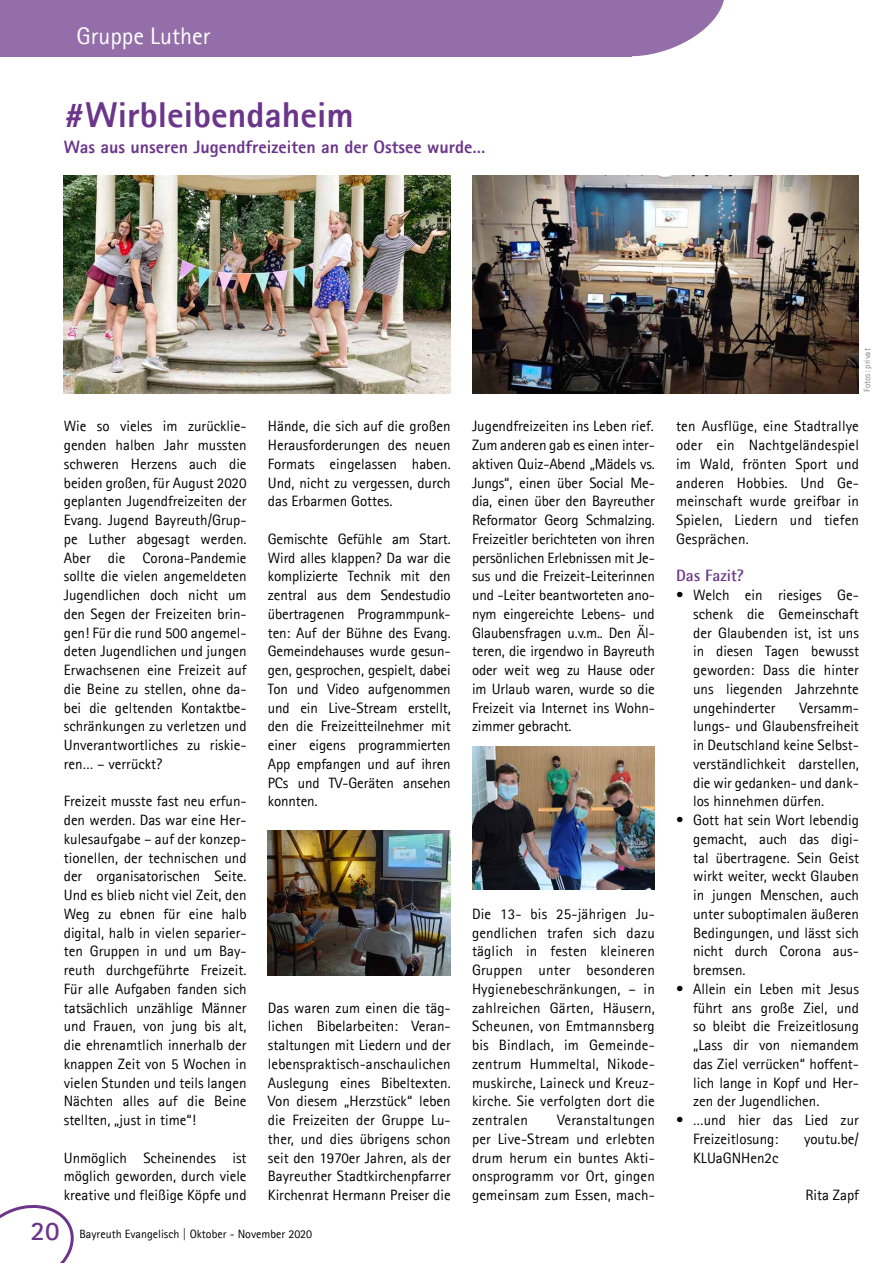
<style>
.page{position:relative;width:893px;height:1263px;background:#fff}
.page>*{position:absolute;margin:0;border:0;box-sizing:border-box;transform-origin:0 0}
.t1{font:800 36px "Agfa Rotis Sans Serif";color:#6b368a}
.t2{font:700 27px "Agfa Rotis Sans Serif";color:#6b368a}
.t3{font:24px "Agfa Rotis Sans Serif";color:#fff}
.t4{font:800 18px "Agfa Rotis Sans Serif";color:#6b368a}
.t5{font:700 16.5px "Agfa Rotis Semisans";color:#6b368a}
.t6{font:15px/18.8px "Agfa Rotis Sans Serif";color:#000;text-align:justify}
.t7{font:12px "Agfa Rotis Sans Serif";color:#000}
.t8{font:9px "Agfa Rotis Sans Serif";color:#87888a}
</style>
<div class="page">
<div style="left:0;top:0;width:631px;height:56px;background:#946ea9"></div>
<svg style="left:0;top:1204px;width:74px;height:59px"></svg>
<svg style="left:579px;top:0;width:145px;height:57px"></svg>
<img style="left:64px;top:175px;width:387px;height:218px">
<img style="left:472px;top:175px;width:387px;height:218px">
<img style="left:472px;top:746px;width:183px;height:144px">
<img style="left:268px;top:830px;width:183px;height:146px">
<h3 class="t3" style="left:77px;top:22px;width:135px">Gruppe Luther</h3>
<h1 class="t1" style="left:64px;top:92px;width:291px">#Wirbleibendaheim</h1>
<p class="t4" style="left:64px;top:135px;width:423px">Was aus unseren Jugendfreizeiten an der Ostsee wurde…</p>
<p class="t6" style="left:64px;top:417px;width:184px">Wie so vieles im zurücklie&shy;genden halben Jahr mussten schweren Herzens auch die beiden großen, für August 2020 geplanten Jugendfreizeiten der Evang. Jugend Bayreuth/Grup&shy;pe Luther abgesagt werden.<br>Aber die Corona-Pandemie sollte die vielen angemeldeten Jugendlichen doch nicht um den Segen der Freizeiten brin&shy;gen! Für die rund 500 angemel&shy;deten Jugendlichen und jungen Erwachsenen eine Freizeit auf die Beine zu stellen, ohne da&shy;bei die geltenden Kontaktbe&shy;schränkungen zu verletzen und Unverantwortliches zu riskie&shy;ren… – verrückt?</p>
<p class="t6" style="left:64px;top:792px;width:184px">Freizeit musste fast neu erfun&shy;den werden. Das war eine Her&shy;kulesaufgabe – auf der konzep&shy;tionellen, der technischen und der organisatorischen Seite.<br>Und es blieb nicht viel Zeit, den Weg zu ebnen für eine halb digital, halb in vielen separier&shy;ten Gruppen in und um Bay&shy;reuth durchgeführte Freizeit.<br>Für alle Aufgaben fanden sich tatsächlich unzählige Männer und Frauen, von jung bis alt, die ehrenamtlich innerhalb der knappen Zeit von 5 Wochen in vielen Stunden und teils langen Nächten alles auf die Beine stellten, „just in time“!</p>
<p class="t6" style="left:64px;top:1148px;width:184px">Unmöglich Scheinendes ist möglich geworden, durch viele kreative und fleißige Köpfe und</p>
<p class="t6" style="left:268px;top:417px;width:184px">Hände, die sich auf die großen Herausforderungen des neuen Formats eingelassen haben.<br>Und, nicht zu vergessen, durch das Erbarmen Gottes.</p>
<p class="t6" style="left:268px;top:529px;width:184px">Gemischte Gefühle am Start.<br>Wird alles klappen? Da war die komplizierte Technik mit den zentral aus dem Sendestudio übertragenen Programmpunk&shy;ten: Auf der Bühne des Evang.<br>Gemeindehauses wurde gesun&shy;gen, gesprochen, gespielt, dabei Ton und Video aufgenommen und ein Live-Stream erstellt, den die Freizeitteilnehmer mit einer eigens programmierten App empfangen und auf ihren PCs und TV-Geräten ansehen konnten.</p>
<p class="t6" style="left:268px;top:998px;width:184px">Das waren zum einen die täg&shy;lichen Bibelarbeiten: Veran&shy;staltungen mit Liedern und der lebenspraktisch-anschaulichen Auslegung eines Bibeltexten.<br>Von diesem „Herzstück“ leben die Freizeiten der Gruppe Lu&shy;ther, und dies übrigens schon seit den 1970er Jahren, als der Bayreuther Stadtkirchenpfarrer Kirchenrat Hermann Preiser die</p>
<h2 class="t2" style="left:31px;top:1214px;width:30px">20</h2>
<p class="t7" style="left:80px;top:1226px;width:234px">Bayreuth Evangelisch | Oktober - November 2020</p>
<p class="t6" style="left:472px;top:417px;width:184px">Jugendfreizeiten ins Leben rief.<br>Zum anderen gab es einen inter&shy;aktiven Quiz-Abend „Mädels vs.<br>Jungs“, einen über Social Me&shy;dia, einen über den Bayreuther Reformator Georg Schmalzing.<br>Freizeitler berichteten von ihren persönlichen Erlebnissen mit Je&shy;sus und die Freizeit-Leiterinnen und -Leiter beantworteten ano&shy;nym eingereichte Lebens- und Glaubensfragen u.v.m.. Den Äl&shy;teren, die irgendwo in Bayreuth oder weit weg zu Hause oder im Urlaub waren, wurde so die Freizeit via Internet ins Wohn&shy;zimmer gebracht.</p>
<p class="t6" style="left:472px;top:904px;width:184px">Die 13- bis 25-jährigen Ju&shy;gendlichen trafen sich dazu täglich in festen kleineren Gruppen unter besonderen Hygienebeschränkungen, – in zahlreichen Gärten, Häusern, Scheunen, von Emtmannsberg bis Bindlach, im Gemeinde&shy;zentrum Hummeltal, Nikode&shy;muskirche, Laineck und Kreuz&shy;kirche. Sie verfolgten dort die zentralen</p>
<p class="t6" style="left:472px;top:1110px;width:184px;text-indent:85px">Veranstaltungen per Live-Stream und erlebten drum herum ein buntes Akti&shy;onsprogramm vor Ort, gingen gemeinsam zum Essen, mach-</p>
<p class="t8" style="left:862px;top:392px;width:45px;rotate:-90deg">Fotos: privat</p>
<p class="t6" style="left:676px;top:417px;width:184px">ten Ausflüge, eine Stadtrallye oder ein Nachtgeländespiel im Wald, frönten Sport und anderen Hobbies. Und Ge&shy;meinschaft wurde greifbar in Spielen, Liedern und tiefen Gesprächen.</p>
<p class="t5" style="left:676px;top:566px;width:70px">Das Fazit?</p>
<p class="t6" style="left:693px;top:585px;width:167px;text-indent:-17px">• Welch ein riesiges Ge&shy;schenk die Gemeinschaft der Glaubenden ist, ist uns in diesen Tagen bewusst geworden: Dass die hinter uns liegenden Jahrzehnte ungehinderter</p>
<p class="t6" style="left:693px;top:698px;width:167px;text-indent:106px">Versamm&shy;lungs- und Glaubensfreiheit in Deutschland keine Selbst&shy;verständlichkeit darstellen, die wir gedanken- und dank&shy;los hinnehmen dürfen.</p>
<p class="t6" style="left:693px;top:810px;width:167px;text-indent:-17px">• Gott hat sein Wort lebendig gemacht, auch das digi&shy;tal übertragene. Sein Geist wirkt weiter, weckt Glauben in jungen Menschen, auch unter suboptimalen äußeren Bedingungen, und lässt sich nicht durch Corona aus&shy;bremsen.</p>
<p class="t6" style="left:693px;top:979px;width:167px;text-indent:-17px">• Allein ein Leben mit Jesus führt ans große Ziel, und so bleibt die Freizeitlosung „Lass dir von niemandem das Ziel verrücken“ hoffent&shy;lich lange in Kopf und Her&shy;zen der Jugendlichen.</p>
<p class="t6" style="left:693px;top:1110px;width:167px;text-indent:-17px">• …und hier das Lied zur<br>Freizeitlosung:</p>
<p class="t6" style="left:804px;top:1129px;width:56px">youtu.be/</p>
<p class="t6" style="left:693px;top:1148px;width:87px">KLUaGNHen2c</p>
<p class="t6" style="left:805px;top:1185px;width:55px">Rita Zapf</p>
</div>
